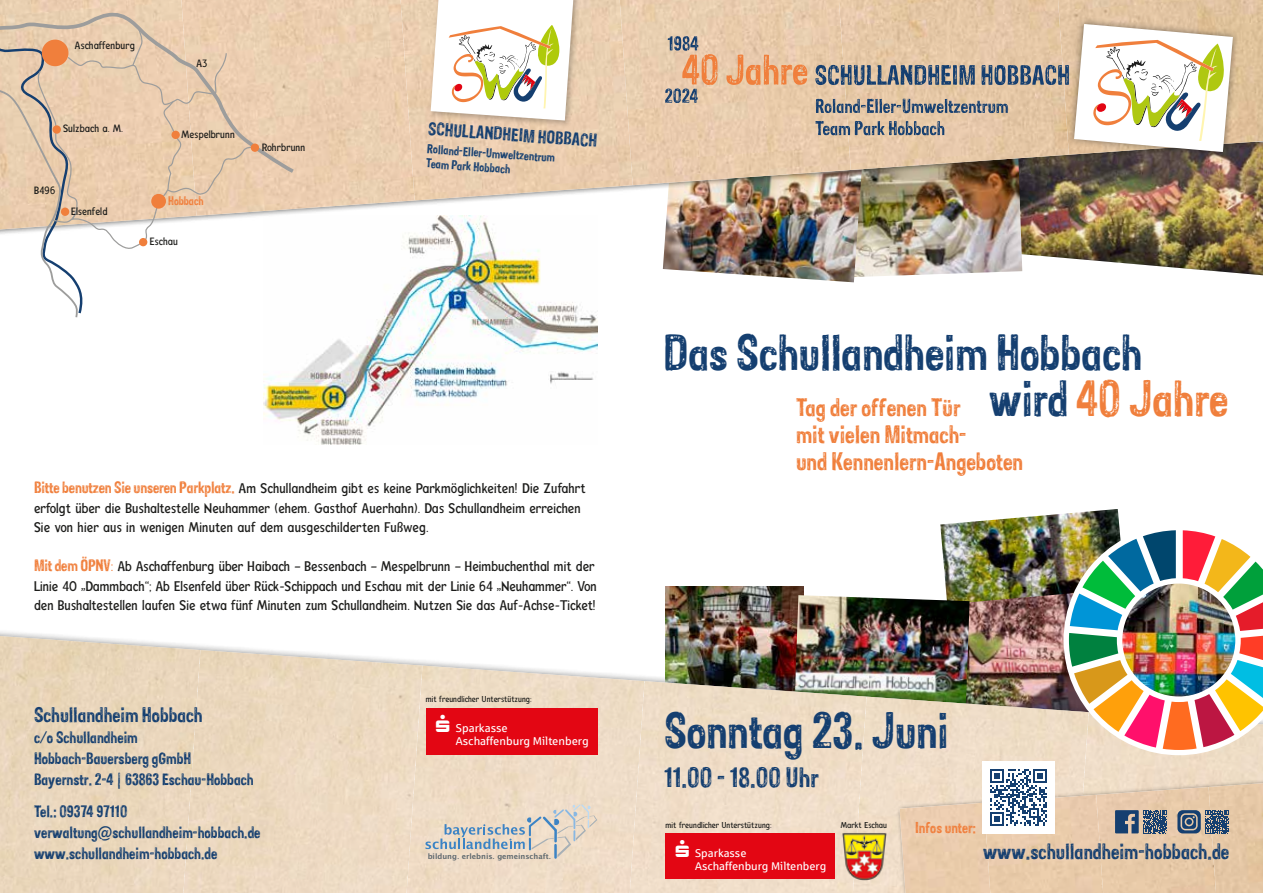
<style>
.page{position:relative;width:1263px;height:893px;background:#fff}
.page>*{position:absolute;margin:0;border:0;box-sizing:border-box;transform-origin:0 0}
.t1{font:41.55px "Sans Culottes";color:#153f70}
.t2{font:22.95px "Sans Culottes";color:#153f70}
.t3{font:20.7px/27px "Sans Culottes";color:#f07f3c}
.t4{font:18.15px "Sans Culottes";color:#153f70}
.t5{font:17.25px "Sans Culottes";color:#153f70}
.t6{font:15px "Sans Culottes";color:#153f70}
.t7{font:13.5px/19.5px "Mingler";letter-spacing:-.015em;color:#1d1d1b}
.t8{font:13.5px/21px "Sans Culottes";color:#153f70}
.t9{font:12.9px "Sans Culottes";color:#f07f3c}
.t10{font:11.4px/13.4px "Sparkasse Rg";color:#fff}
.t11{font:11.25px/13.2px "Sparkasse Rg";color:#fff}
.t12{font:10.5px/14.5px "Sans Culottes";color:#153f70}
.t13{font:10.2px "Mingler";letter-spacing:-.01em;color:#1d1d1b}
.t14{font:10.2px "Sans Culottes";letter-spacing:-.01em;color:#f07f3c}
.t15{font:8.25px "Mingler";letter-spacing:-.01em;color:#1d1d1b}
.t16{font:700 7.35px "Lucida Grande";color:#5d686e}
.s1{font-family:"Sans Culottes";color:#f07f3c}
.s2{color:#f07f3c}
.s3{font-family:"Arial Rounded MT Bold";font-weight:400}
.s4{font-size:41.55px;color:#153f70}
.s5{font-size:41.55px}
</style>
<div class="page">
<img style="left:263px;top:237px;width:334px;height:207px">
<img style="left:940px;top:509px;width:180px;height:86px">
<img style="left:952px;top:592px;width:112px;height:35px">
<img style="left:665px;top:586px;width:139px;height:41px">
<img style="left:795px;top:595px;width:174px;height:32px">
<img style="left:1022px;top:237px;width:241px;height:38px">
<img style="left:862px;top:237px;width:160px;height:40px">
<img style="left:663px;top:237px;width:199px;height:45px">
<div style="left:0;top:628px;width:1263px;height:265px;background:#1d1d1b;opacity:.5"></div>
<img style="left:200px;top:635px;width:864px;height:62px">
<div style="left:1089px;top:755px;width:174px;height:13px;background:#efddc7"></div>
<img style="left:867px;top:697px;width:222px;height:196px">
<img style="left:645px;top:681px;width:222px;height:212px">
<img style="left:422px;top:666px;width:223px;height:227px">
<img style="left:200px;top:650px;width:222px;height:243px">
<img style="left:0;top:635px;width:200px;height:258px">
<div style="left:0;top:0;width:1263px;height:237px;background:#1d1d1b;opacity:.5"></div>
<img style="left:254px;top:155px;width:1009px;height:74px">
<img style="left:254px;top:0;width:161px;height:216px">
<img style="left:401px;top:0;width:232px;height:200px">
<img style="left:620px;top:0;width:231px;height:185px">
<img style="left:839px;top:0;width:230px;height:170px">
<img style="left:1058px;top:0;width:205px;height:155px">
<div style="left:1067px;top:17px;width:173px;height:142px;background:#1d1d1b;opacity:.52"></div>
<div style="left:983px;top:761px;width:72px;height:72px;background:#fff"></div>
<svg style="left:899px;top:769px;width:364px;height:124px;background:#dbc6b0"></svg>
<svg style="left:425px;top:804px;width:172px;height:56px;background:#dbd2c6"></svg>
<div style="left:427px;top:0;width:157px;height:128px;background:#1d1d1b;opacity:.3"></div>
<svg style="left:431px;top:0;width:142px;height:121px"></svg>
<svg style="left:254px;top:3px;width:44px;height:173px;background:#e9cdb0"></svg>
<svg style="left:0;top:0;width:254px;height:318px"></svg>
<div style="left:42px;top:40px;width:26px;height:26px;background:#f07f3c;border-radius:50%"></div>
<div style="left:251px;top:144px;width:8px;height:8px;background:#f07f3c;border-radius:50%"></div>
<div style="left:171px;top:131px;width:9px;height:8px;background:#f07f3c;border-radius:50%"></div>
<div style="left:53px;top:125px;width:8px;height:9px;background:#f07f3c;border-radius:50%"></div>
<div style="left:61px;top:208px;width:8px;height:8px;background:#f07f3c;border-radius:50%"></div>
<div style="left:151px;top:194px;width:15px;height:15px;background:#f07f3c;border-radius:50%"></div>
<div style="left:139px;top:238px;width:8px;height:8px;background:#f07f3c;border-radius:50%"></div>
<img style="left:1064px;top:525px;width:199px;height:230px">
<svg style="left:1069px;top:530px;width:194px;height:220px"></svg>
<img style="left:1122px;top:584px;width:113px;height:112px;border-radius:56px">
<svg style="left:665px;top:36px;width:142px;height:67px;background:#dfb998"></svg>
<svg style="left:815px;top:24px;width:418px;height:128px"></svg>
<div style="left:665px;top:833px;width:170px;height:46px;background:#e30613"></div>
<div style="left:426px;top:708px;width:171px;height:46px;background:#e30613"></div>
<img style="left:842px;top:830px;width:45px;height:51px">
<p class="t13" style="left:75px;top:39px;width:62px">Aschaffenburg</p>
<p class="t13" style="left:197px;top:57px;width:13px">A3</p>
<p class="t13" style="left:63px;top:122px;width:62px">Sulzbach a. M.</p>
<p class="t13" style="left:34px;top:184px;width:23px">B496</p>
<p class="t13" style="left:71px;top:205px;width:38px">Elsenfeld</p>
<p class="t13" style="left:182px;top:128px;width:55px">Mespelbrunn</p>
<p class="t14" style="left:168px;top:194px;width:37px">Hobbach</p>
<p class="t13" style="left:150px;top:235px;width:30px">Eschau</p>
<p class="t13" style="left:262px;top:141px;width:45px">Rohrbrunn</p>
<p class="t6" style="left:429px;top:118px;width:171px;rotate:4deg">SCHULLANDHEIM HOBBACH</p>
<p class="t12" style="left:428px;top:141px;width:130px;rotate:4deg">Rolland-Eller-Umweltzentrum<br>Team Park Hobbach</p>
<p class="t7" style="left:34px;top:479px;width:553px"><span class="s1">Bitte benutzen Sie unseren Parkplatz.</span> Am Schullandheim gibt es keine Parkmöglichkeiten! Die Zufahrt erfolgt über die Bushaltestelle Neuhammer (ehem. Gasthof Auerhahn). Das Schullandheim erreichen<br>Sie von hier aus in wenigen Minuten auf dem ausgeschilderten Fußweg.</p>
<p class="t7" style="left:34px;top:557px;width:565px"><span class="s1">Mit dem ÖPNV</span><span class="s2">:</span> Ab Aschaffenburg über Haibach – Bessenbach – Mespelbrunn – Heimbuchenthal mit der<br>Linie 40 „Dammbach“; Ab Elsenfeld über Rück-Schippach und Eschau mit der Linie 64 „Neuhammer“. Von den Bushaltestellen laufen Sie etwa fünf Minuten zum Schullandheim. Nutzen Sie das Auf-Achse-Ticket!</p>
<p class="t5" style="left:34px;top:702px;width:170px">Schullandheim Hobbach</p>
<p class="t8" style="left:34px;top:727px;width:221px">c/o Schullandheim<br>Hobbach-Bauersberg gGmbH<br>Bayernstr. 2-4 | 63863 Eschau-Hobbach</p>
<p class="t8" style="left:34px;top:800px;width:228px">Tel.: 09374 97110 verwaltung@schullandheim-hobbach.de www.schullandheim-hobbach.de</p>
<p class="t15" style="left:426px;top:694px;width:108px">mit freundlicher Unterstützung:</p>
<p class="t10" style="left:456px;top:721px;width:134px;text-indent:-20px">▲ Sparkasse<br>Aschaffenburg Miltenberg</p>
<p class="t16" style="left:428px;top:850px;width:125px">bildung<span class="s3">.</span> erlebnis<span class="s3">.</span> gemeinschaft<span class="s3">.</span></p>
<h1 class="t1" style="left:663px;top:322px;width:480px">Das Schullandheim Hobbach</h1>
<h3 class="t3" style="left:796px;top:394px;width:434px">Tag der offenen Tür <span class="s4">wird</span> <span class="s5">40 Jahre </span>mit vielen Mitmach-<br>und Kennenlern-Angeboten</h3>
<h1 class="t1" style="left:664px;top:699px;width:286px">Sonntag 23. Juni</h1>
<h2 class="t2" style="left:664px;top:760px;width:156px">11.00 - 18.00 Uhr</h2>
<p class="t9" style="left:915px;top:818px;width:62px">Infos unter:</p>
<p class="t15" style="left:665px;top:820px;width:108px">mit freundlicher Unterstützung:</p>
<p class="t11" style="left:695px;top:846px;width:133px;text-indent:-19px">▲ Sparkasse<br>Aschaffenburg Miltenberg</p>
<p class="t15" style="left:841px;top:820px;width:48px">Markt Eschau</p>
<h3 class="t4" style="left:983px;top:838px;width:248px">www.schullandheim-hobbach.de</h3>
</div>
